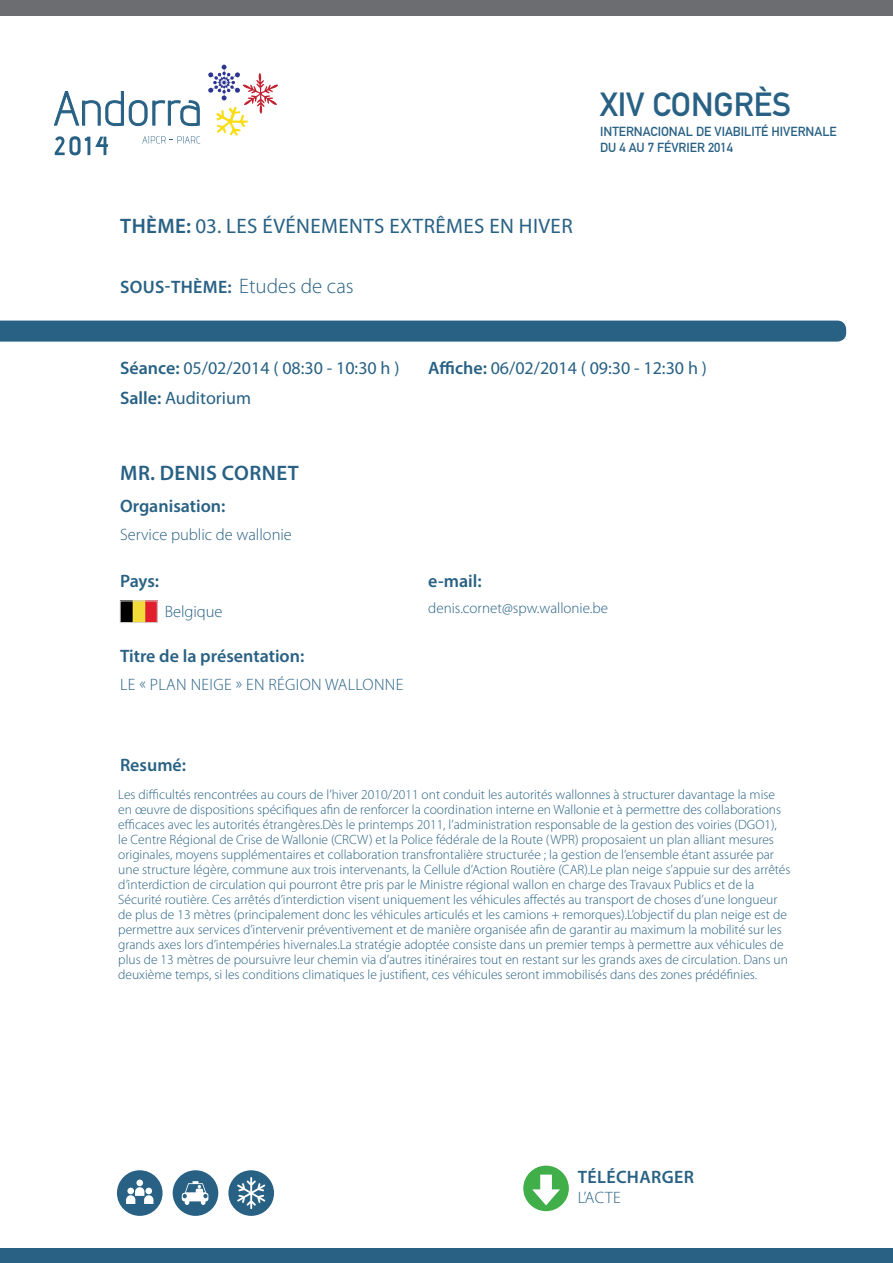
<style>
.page{position:relative;width:893px;height:1263px;background:#fff}
.page>*{position:absolute;margin:0;border:0;box-sizing:border-box;transform-origin:0 0}
.t1{font:33px "DIN Mittelschrift Std";color:#286184}
.Estilo_de_párrafo_3{font:21px "Myriad Pro";letter-spacing:.02em;color:#286184}
.t2{font:600 21px "Myriad Pro";letter-spacing:.02em;color:#286184}
.t3{font:18px "Myriad Pro";color:#286184}
.Estilo_de_párrafo_2{font:600 18px "Myriad Pro";color:#286184}
.Estilo_de_párrafo_2-2{font:600 18px "Myriad Pro";letter-spacing:.02em;color:#286184}
.Estilo_de_párrafo_6{font:300 16.5px "Myriad Pro";letter-spacing:.02em;color:#286184}
.Estilo_de_párrafo_2-3{font:300 16.5px "Myriad Pro";color:#286184}
.Estilo_de_párrafo_6-2{font:300 16.5px "Myriad Pro";color:#286184}
.Estilo_de_párrafo_2-4{font:300 15px "Myriad Pro";color:#286184}
.t4{font:300 13.5px/15px "Myriad Pro";color:#286184}
.t5{font:12.9px/15.6px "DIN Mittelschrift Std";color:#286184}
.s1{font-weight:600}
.s2{font-weight:300;font-size:21px}
</style>
<div class="page">
<svg style="left:173px;top:1170px;width:45px;height:46px"></svg>
<svg style="left:228px;top:1170px;width:46px;height:46px"></svg>
<svg style="left:117px;top:1170px;width:46px;height:46px"></svg>
<div style="left:0;top:1248px;width:893px;height:15px;background:#286184"></div>
<div style="left:0;top:0;width:893px;height:16px;background:#6c6d70"></div>
<svg style="left:54px;top:91px;width:146px;height:36px"></svg>
<svg style="left:55px;top:136px;width:53px;height:19px"></svg>
<svg style="left:142px;top:136px;width:58px;height:8px"></svg>
<svg style="left:208px;top:65px;width:70px;height:71px"></svg>
<div style="left:0;top:321px;width:846px;height:21px;background:#286184"></div>
<div style="left:523px;top:1165px;width:46px;height:46px;background:#40ae49;border-radius:50%"></div>
<svg style="left:532px;top:1174px;width:28px;height:31px"></svg>
<img style="left:122px;top:603px;width:33px;height:18px">
<div style="left:120px;top:601px;width:37px;height:22px;border:1px solid #d4d3d3"></div>
<p class="Estilo_de_párrafo_3" style="left:120px;top:215px;width:454px"><span class="s1">THÈME:</span> 03. LES ÉVÉNEMENTS EXTRÊMES EN HIVER</p>
<p class="Estilo_de_párrafo_2-2" style="left:120px;top:275px;width:235px">SOUS-THÈME: <span class="s2">Etudes de cas</span></p>
<h1 class="t1" style="left:600px;top:85px;width:193px">XIV CONGRÈS</h1>
<p class="t5" style="left:600px;top:124px;width:238px">INTERNACIONAL DE VIABILITÉ HIVERNALE<br>DU 4 AU 7 FÉVRIER 2014</p>
<p class="t3" style="left:120px;top:358px;width:281px"><span class="s1">Séance:</span> 05/02/2014 ( 08:30 - 10:30 h )</p>
<p class="t3" style="left:120px;top:388px;width:133px"><span class="s1">Salle:</span> Auditorium</p>
<p class="t2" style="left:120px;top:460px;width:180px">MR. DENIS CORNET</p>
<p class="Estilo_de_párrafo_2" style="left:120px;top:495px;width:107px">Organisation:</p>
<p class="Estilo_de_párrafo_2-3" style="left:120px;top:525px;width:173px">Service public de wallonie</p>
<p class="Estilo_de_párrafo_2" style="left:120px;top:569px;width:41px">Pays:</p>
<p class="Estilo_de_párrafo_6-2" style="left:165px;top:601px;width:59px">Belgique</p>
<p class="Estilo_de_párrafo_2" style="left:120px;top:644px;width:186px">Titre de la présentation:</p>
<p class="Estilo_de_párrafo_6" style="left:120px;top:675px;width:285px">LE « PLAN NEIGE » EN RÉGION WALLONNE</p>
<p class="t3" style="left:428px;top:358px;width:280px"><span class="s1">Affiche:</span> 06/02/2014 ( 09:30 - 12:30 h )</p>
<p class="Estilo_de_párrafo_2" style="left:428px;top:569px;width:55px">e-mail:</p>
<p class="Estilo_de_párrafo_2-4" style="left:428px;top:599px;width:181px">denis.cornet@spw.wallonie.be</p>
<p class="Estilo_de_párrafo_2" style="left:120px;top:753px;width:68px">Resumé:</p>
<p class="t4" style="left:118px;top:787px;width:674px">Les difficultés rencontrées au cours de l’hiver 2010/2011 ont conduit les autorités wallonnes à structurer davantage la mise en œuvre de dispositions spécifiques afin de renforcer la coordination interne en Wallonie et à permettre des collaborations efficaces avec les autorités étrangères.Dès le printemps 2011, l’administration responsable de la gestion des voiries (DGO1),<br>le Centre Régional de Crise de Wallonie (CRCW) et la Police fédérale de la Route (WPR) proposaient un plan alliant mesures originales, moyens supplémentaires et collaboration transfrontalière structurée ; la gestion de l’ensemble étant assurée par une structure légère, commune aux trois intervenants, la Cellule d’Action Routière (CAR).Le plan neige s’appuie sur des arrêtés d’interdiction de circulation qui pourront être pris par le Ministre régional wallon en charge des Travaux Publics et de la Sécurité routière. Ces arrêtés d’interdiction visent uniquement les véhicules affectés au transport de choses d’une longueur de plus de 13 mètres (principalement donc les véhicules articulés et les camions + remorques).L’objectif du plan neige est de permettre aux services d’intervenir préventivement et de manière organisée afin de garantir au maximum la mobilité sur les grands axes lors d’intempéries hivernales.La stratégie adoptée consiste dans un premier temps à permettre aux véhicules de plus de 13 mètres de poursuivre leur chemin via d’autres itinéraires tout en restant sur les grands axes de circulation. Dans un deuxième temps, si les conditions climatiques le justifient, ces véhicules seront immobilisés dans des zones prédéfinies.</p>
<p class="Estilo_de_párrafo_2-2" style="left:578px;top:1165px;width:118px">TÉLÉCHARGER</p>
<p class="Estilo_de_párrafo_6" style="left:578px;top:1187px;width:45px">L’ACTE</p>
</div>
